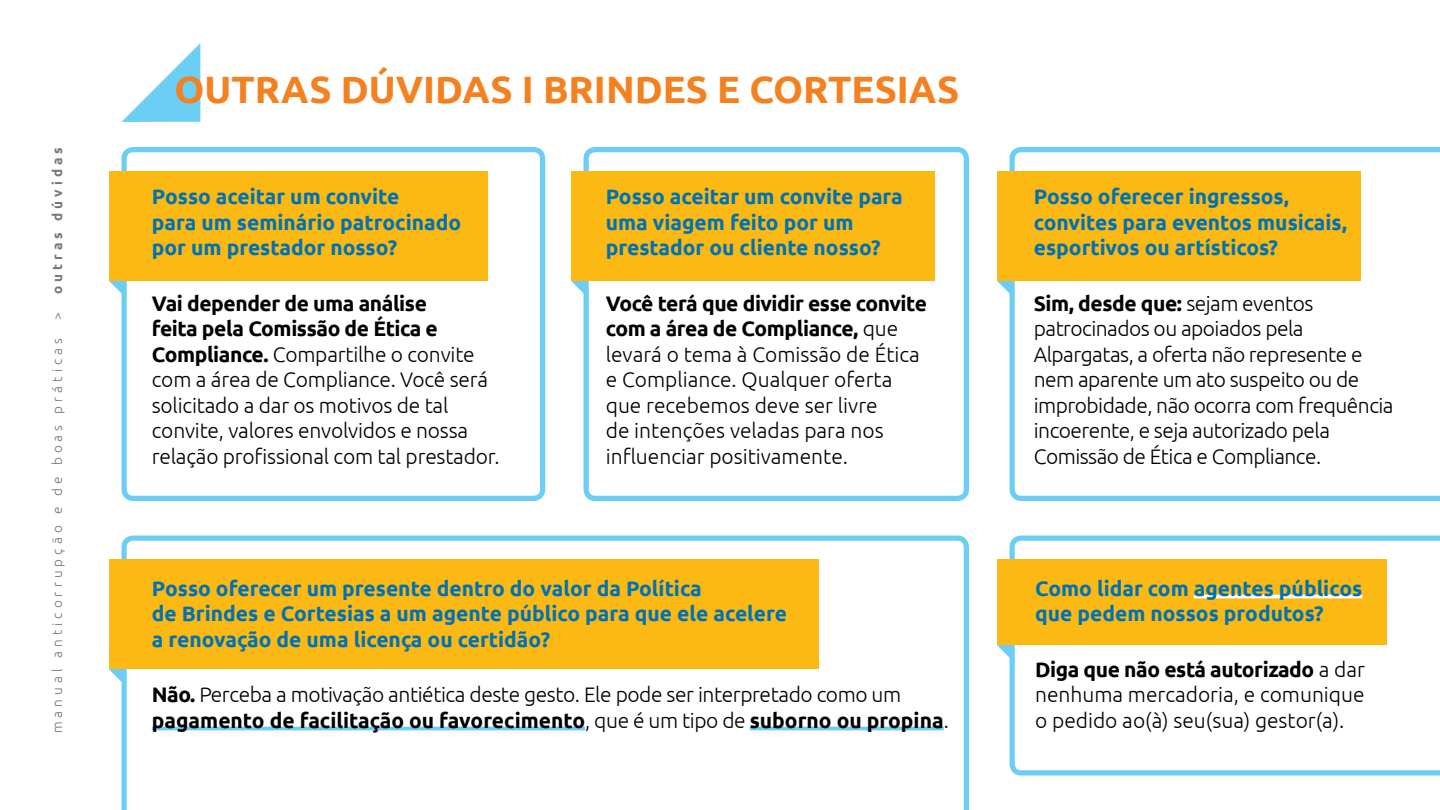
<style>
.page{position:relative;width:1440px;height:810px;background:#fff}
.page>*{position:absolute;margin:0;border:0;box-sizing:border-box;transform-origin:0 0}
.t1{font:700 38.1px "Ubuntu";color:#f48120}
.t2{font:300 21px/25.5px "Ubuntu";letter-spacing:-.01em;color:#000}
.t3{font:700 21px/25.5px "Ubuntu";color:#0072b4}
.t4{font:300 13.5px "Ubuntu";letter-spacing:.3em;color:#77787b}
.t5{font:700 13.5px "Ubuntu";letter-spacing:.3em;color:#77787b}
.s1{font-weight:300}
.s2{font-weight:700}
</style>
<div class="page">
<svg style="left:109px;top:669px;width:13px;height:17px"></svg>
<svg style="left:122px;top:536px;width:847px;height:274px"></svg>
<div style="left:109px;top:560px;width:710px;height:109px;background:#fcb813"></div>
<hr style="left:152px;top:727px;width:433px;height:3px;background:#6dcef5">
<hr style="left:750px;top:727px;width:194px;height:3px;background:#6dcef5">
<svg style="left:109px;top:280px;width:13px;height:18px"></svg>
<svg style="left:571px;top:280px;width:13px;height:18px"></svg>
<svg style="left:997px;top:280px;width:13px;height:18px"></svg>
<svg style="left:997px;top:645px;width:13px;height:17px"></svg>
<div style="left:122px;top:147px;width:423px;height:354px;border:5px solid #6dcef5;border-radius:9px"></div>
<div style="left:584px;top:147px;width:385px;height:354px;border:5px solid #6dcef5;border-radius:9px"></div>
<svg style="left:1010px;top:147px;width:430px;height:354px"></svg>
<svg style="left:1010px;top:536px;width:430px;height:240px"></svg>
<div style="left:109px;top:171px;width:379px;height:109px;background:#fcb813"></div>
<div style="left:571px;top:171px;width:364px;height:109px;background:#fcb813"></div>
<div style="left:997px;top:171px;width:364px;height:109px;background:#fcb813"></div>
<div style="left:997px;top:560px;width:390px;height:85px;background:#fcb813"></div>
<hr style="left:1194px;top:595px;width:168px;height:3px;background:#fff">
<svg style="left:122px;top:43px;width:78px;height:79px"></svg>
<p class="t5" style="left:49px;top:320px;width:174px;rotate:-90deg"><span class="s1">&gt;</span> outras dúvidas</p>
<p class="t4" style="left:49px;top:733px;width:397px;rotate:-90deg">manual anticorrupção e de boas práticas</p>
<h1 class="t1" style="left:174px;top:67px;width:786px">OUTRAS DÚVIDAS I BRINDES E CORTESIAS</h1>
<p class="t3" style="left:152px;top:184px;width:311px">Posso aceitar um convite<br>para um seminário patrocinado por um prestador nosso?</p>
<p class="t2" style="left:152px;top:290px;width:349px"><span class="s2">Vai depender de uma análise<br>feita pela Comissão de Ética e Compliance.</span> Compartilhe o convite com a área de Compliance. Você será solicitado a dar os motivos de tal convite, valores envolvidos e nossa relação profissional com tal prestador.</p>
<p class="t3" style="left:606px;top:184px;width:299px">Posso aceitar um convite para uma viagem feito por um prestador ou cliente nosso?</p>
<p class="t2" style="left:606px;top:290px;width:323px"><span class="s2">Você terá que dividir esse convite com a área de Compliance,</span> que levará o tema à Comissão de Ética e Compliance. Qualquer oferta que recebemos deve ser livre<br>de intenções veladas para nos influenciar positivamente.</p>
<p class="t3" style="left:152px;top:575px;width:637px">Posso oferecer um presente dentro do valor da Política<br>de Brindes e Cortesias a um agente público para que ele acelere a renovação de uma licença ou certidão?</p>
<p class="t2" style="left:152px;top:682px;width:798px"><span class="s2">Não.</span> Perceba a motivação antiética deste gesto. Ele pode ser interpretado como um <span class="s2">pagamento de facilitação ou favorecimento</span>, que é um tipo de <span class="s2">suborno ou propina</span>.</p>
<p class="t3" style="left:1034px;top:184px;width:315px">Posso oferecer ingressos, convites para eventos musicais, esportivos ou artísticos?</p>
<p class="t2" style="left:1034px;top:290px;width:361px"><span class="s2">Sim, desde que:</span> sejam eventos patrocinados ou apoiados pela Alpargatas, a oferta não represente e nem aparente um ato suspeito ou de improbidade, não ocorra com frequência incoerente, e seja autorizado pela Comissão de Ética e Compliance.</p>
<p class="t3" style="left:1035px;top:575px;width:329px">Como lidar com agentes públicos que pedem nossos produtos?</p>
<p class="t2" style="left:1035px;top:656px;width:331px;text-align:justify"><span class="s2">Diga que não está autorizado</span> a dar nenhuma mercadoria, e comunique o pedido ao(à) seu(sua) gestor(a).</p>
</div>
